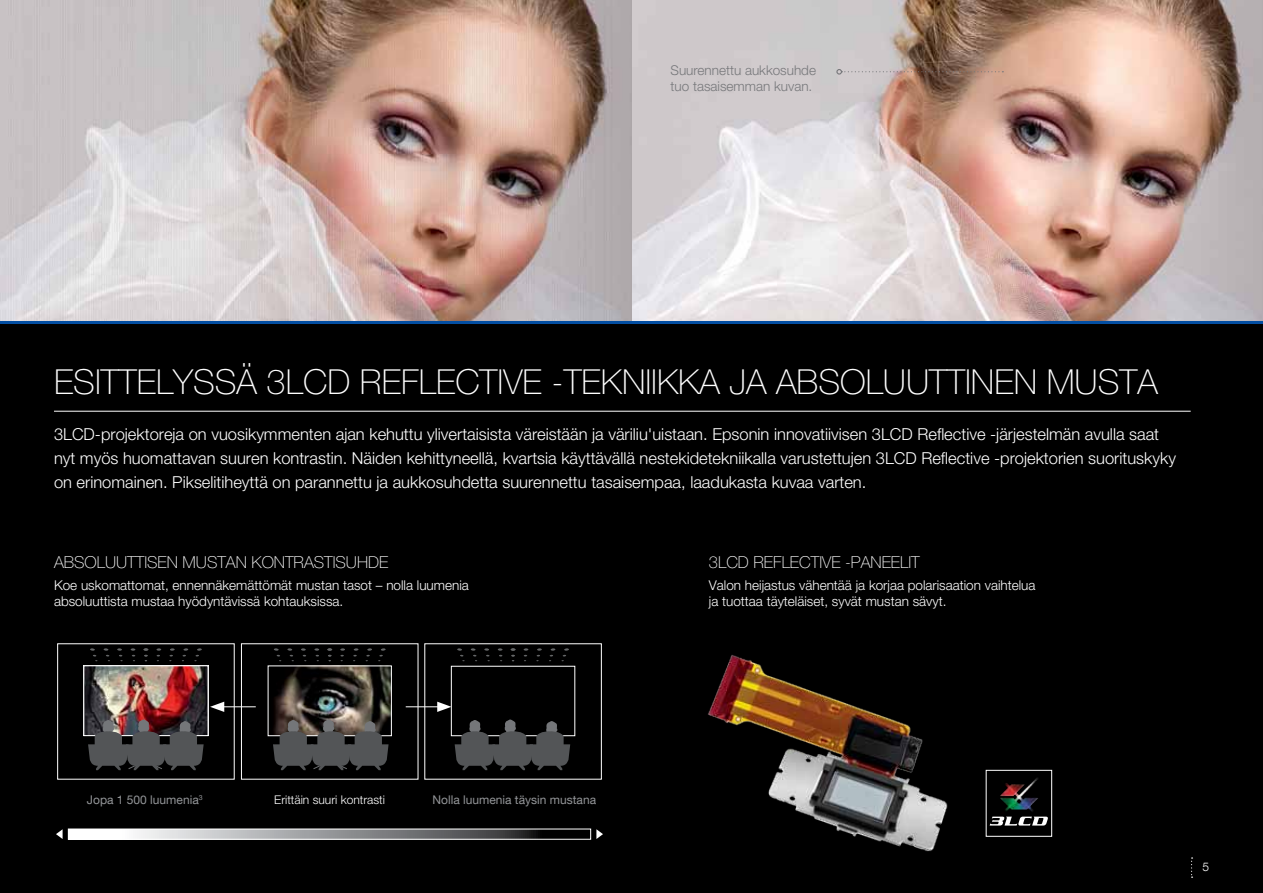
<style>
.page{position:relative;width:1263px;height:893px;background:#fff}
.page>*{position:absolute;margin:0;border:0;box-sizing:border-box;transform-origin:0 0}
.t1{font:100 34.5px "Helvetica Neue LT Pro";color:#fff}
.t2{font:300 16.5px/24px "Helvetica Neue LT Pro";color:#fff}
.t3{font:100 16.5px "Helvetica Neue LT Pro";color:#fff}
.t4{font:300 13.5px/16.2px "Helvetica Neue LT Pro";color:#fff}
.t5{font:300 13.5px/16.2px "Helvetica Neue LT Pro";color:#77787b}
.t6{font:12px "Helvetica Neue LT Com";color:#939598}
.t7{font:300 12px "Helvetica Neue LT Pro";color:#fff}
.t8{font:300 12px "Helvetica Neue LT Com";color:#fff}
</style>
<div class="page">
<div style="left:0;top:322px;width:1263px;height:571px;background:#000"></div>
<img style="left:0;top:0;width:1263px;height:322px">
<hr style="left:0;top:322px;width:1263px;height:2px;background:#034ea2">
<svg style="left:131px;top:648px;width:4px;height:13px"></svg>
<svg style="left:117px;top:648px;width:6px;height:13px"></svg>
<svg style="left:90px;top:648px;width:20px;height:13px"></svg>
<svg style="left:143px;top:648px;width:5px;height:13px"></svg>
<svg style="left:156px;top:648px;width:5px;height:13px"></svg>
<svg style="left:169px;top:648px;width:6px;height:13px"></svg>
<svg style="left:182px;top:648px;width:6px;height:13px"></svg>
<svg style="left:194px;top:648px;width:8px;height:13px"></svg>
<img style="left:86px;top:668px;width:120px;height:66px">
<svg style="left:88px;top:719px;width:116px;height:51px;background:#474346"></svg>
<svg style="left:314px;top:648px;width:5px;height:13px"></svg>
<svg style="left:301px;top:648px;width:5px;height:13px"></svg>
<svg style="left:287px;top:648px;width:7px;height:13px"></svg>
<svg style="left:274px;top:648px;width:7px;height:13px"></svg>
<svg style="left:327px;top:648px;width:5px;height:13px"></svg>
<svg style="left:340px;top:648px;width:5px;height:13px"></svg>
<svg style="left:353px;top:648px;width:6px;height:13px"></svg>
<svg style="left:365px;top:648px;width:7px;height:13px"></svg>
<svg style="left:378px;top:648px;width:8px;height:13px"></svg>
<img style="left:274px;top:668px;width:116px;height:51px">
<svg style="left:273px;top:719px;width:116px;height:51px"></svg>
<hr style="left:221px;top:706px;width:35px;height:1px;background:#fff">
<svg style="left:210px;top:702px;width:14px;height:10px"></svg>
<hr style="left:406px;top:706px;width:35px;height:1px;background:#fff">
<svg style="left:437px;top:702px;width:14px;height:10px"></svg>
<svg style="left:498px;top:648px;width:4px;height:13px"></svg>
<svg style="left:484px;top:648px;width:6px;height:13px"></svg>
<svg style="left:471px;top:648px;width:6px;height:13px"></svg>
<svg style="left:457px;top:648px;width:8px;height:13px"></svg>
<svg style="left:511px;top:648px;width:5px;height:13px"></svg>
<svg style="left:524px;top:648px;width:4px;height:13px"></svg>
<svg style="left:536px;top:648px;width:6px;height:13px"></svg>
<svg style="left:549px;top:648px;width:6px;height:13px"></svg>
<svg style="left:561px;top:648px;width:8px;height:13px"></svg>
<svg style="left:455px;top:719px;width:115px;height:51px"></svg>
<div style="left:986px;top:770px;width:66px;height:67px;border:1px solid #fff"></div>
<svg style="left:990px;top:817px;width:58px;height:8px"></svg>
<img style="left:1000px;top:777px;width:38px;height:35px">
<img style="left:708px;top:655px;width:240px;height:197px">
<hr style="left:54px;top:411px;width:1137px;height:1px;background:#fff">
<svg style="left:836px;top:69px;width:167px;height:6px"></svg>
<svg style="left:70px;top:831px;width:468px;height:7px;background:#9fa0a2"></svg>
<div style="left:68px;top:829px;width:523px;height:11px;border:1px solid #fff"></div>
<svg style="left:56px;top:829px;width:7px;height:10px"></svg>
<svg style="left:596px;top:829px;width:7px;height:10px"></svg>
<svg style="left:1191px;top:857px;width:1px;height:21px"></svg>
<p class="t5" style="left:670px;top:62px;width:147px">Suurennettu aukkosuhde tuo tasaisemman kuvan.</p>
<h1 class="t1" style="left:54px;top:362px;width:36px">ESITT</h1>
<h1 class="t1" style="left:137px;top:362px;width:482px">ELYSSÄ 3LCD REFLECTIVE -TEKNIIKK</h1>
<h1 class="t1" style="left:699px;top:362px;width:247px">A JA ABSO LUUTTIN</h1>
<h1 class="t1" style="left:994px;top:362px;width:165px">EN MUSTA</h1>
<p class="t2" style="left:54px;top:422px;width:1123px">3LCD-projektoreja on vuosikymmenten ajan kehuttu ylivertaisista väreistään ja väriliu'uistaan. Epsonin innovatiivisen 3LCD Reflective -järjestelmän avulla saat nyt myös huomattavan suuren kontrastin. Näiden kehittyneellä, kvartsia käyttävällä nestekidetekniikalla varustettujen 3LCD Reflective -projektorien suorituskyky on erinomainen. Pikselitiheyttä on parannettu ja aukkosuhdetta suurennettu tasaisempaa, laadukasta kuvaa varten.</p>
<p class="t3" style="left:54px;top:553px;width:82px">ABSO LUUTTIS</p>
<p class="t3" style="left:158px;top:553px;width:106px">EN MUSTAN KONTR</p>
<p class="t3" style="left:304px;top:553px;width:19px">ASTIS</p>
<p class="t3" style="left:346px;top:553px;width:44px">UHDE</p>
<p class="t4" style="left:54px;top:576px;width:416px">Koe uskomattomat, ennennäkemättömät mustan tasot – nolla luumenia absoluuttista mustaa hyödyntävissä kohtauksissa.</p>
<p class="t3" style="left:709px;top:553px;width:206px">3LCD REFLECTIVE -PANEELIT</p>
<p class="t4" style="left:709px;top:576px;width:328px">Valon heijastus vähentää ja korjaa polarisaation vaihtelua ja tuottaa täyteläiset, syvät mustan sävyt.</p>
<p class="t6" style="left:87px;top:792px;width:117px">Jopa 1 500 luumenia<sup>3</sup></p>
<p class="t7" style="left:274px;top:792px;width:112px">Erittäin suuri kontrasti</p>
<p class="t6" style="left:432px;top:792px;width:165px">Nolla luumenia täysin mustana</p>
<p class="t8" style="left:1202px;top:859px;width:8px">5</p>
</div>
